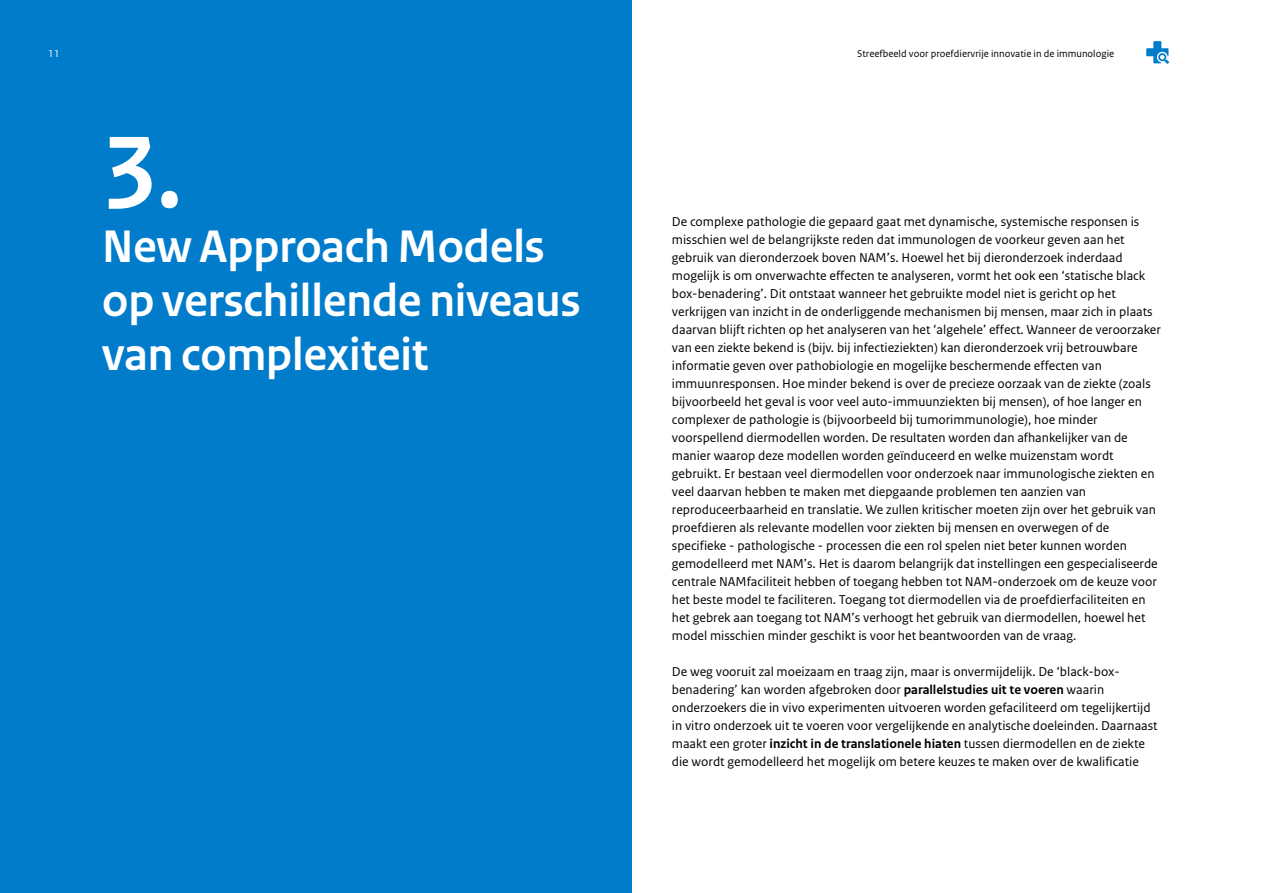
<style>
.page{position:relative;width:1263px;height:893px;background:#fff}
.page>*{position:absolute;margin:0;border:0;box-sizing:border-box;transform-origin:0 0}
.H2_RO_Kop___cijfer{font:700 108px "Rijksoverheid Sans Heading";color:#fff}
.H2_RO_Kop___cijfer-2{font:700 48px/54px "Rijksoverheid Sans Heading";color:#fff}
.P_RO_Broodtekst_Sans{font:13.5px/18px "Rijksoverheid Sans Text";color:#000}
.t1{font:10.5px "Rijksoverheid Sans Text";color:#000}
.t2{font:10.5px "Rijksoverheid Sans Text";color:#fff}
.s1{font-weight:700}
</style>
<div class="page">
<div style="left:0;top:0;width:631px;height:893px;background:#007ccb"></div>
<svg style="left:1146px;top:41px;width:23px;height:23px"></svg>
<p class="t2" style="left:48px;top:47px;width:13px">11</p>
<h2 class="H2_RO_Kop___cijfer" style="left:102px;top:112px;width:81px">3.</h2>
<p class="t1" style="left:857px;top:47px;width:259px">Streefbeeld voor proefdiervrije innovatie in de immunologie</p>
<h2 class="H2_RO_Kop___cijfer-2" style="left:102px;top:220px;width:480px">New Approach Models op verschillende niveaus van complexiteit</h2>
<p class="P_RO_Broodtekst_Sans" style="left:672px;top:213px;width:491px">De complexe pathologie die gepaard gaat met dynamische, systemische responsen is misschien wel de belangrijkste reden dat immunologen de voorkeur geven aan het gebruik van dieronderzoek boven NAM’s. Hoewel het bij dieronderzoek inderdaad mogelijk is om onverwachte effecten te analyseren, vormt het ook een ‘statische black box-benadering’. Dit ontstaat wanneer het gebruikte model niet is gericht op het verkrijgen van inzicht in de onderliggende mechanismen bij mensen, maar zich in plaats daarvan blijft richten op het analyseren van het ‘algehele’ effect. Wanneer de veroorzaker van een ziekte bekend is (bijv. bij infectieziekten) kan dieronderzoek vrij betrouwbare informatie geven over pathobiologie en mogelijke beschermende effecten van immuunresponsen. Hoe minder bekend is over de precieze oorzaak van de ziekte (zoals bijvoorbeeld het geval is voor veel auto‑immuunziekten bij mensen), of hoe langer en complexer de pathologie is (bijvoorbeeld bij tumorimmunologie), hoe minder voorspellend diermodellen worden. De resultaten worden dan afhankelijker van de manier waarop deze modellen worden geïnduceerd en welke muizenstam wordt gebruikt. Er bestaan veel diermodellen voor onderzoek naar immunologische ziekten en veel daarvan hebben te maken met diepgaande problemen ten aanzien van reproduceerbaarheid en translatie. We zullen kritischer moeten zijn over het gebruik van proefdieren als relevante modellen voor ziekten bij mensen en overwegen of de specifieke - pathologische - processen die een rol spelen niet beter kunnen worden gemodelleerd met NAM’s. Het is daarom belangrijk dat instellingen een gespecialiseerde centrale NAMfaciliteit hebben of toegang hebben tot NAM‑onderzoek om de keuze voor het beste model te faciliteren. Toegang tot diermodellen via de proefdierfaciliteiten en het gebrek aan toegang tot NAM’s verhoogt het gebruik van diermodellen, hoewel het model misschien minder geschikt is voor het beantwoorden van de vraag.</p>
<p class="P_RO_Broodtekst_Sans" style="left:672px;top:663px;width:487px">De weg vooruit zal moeizaam en traag zijn, maar is onvermijdelijk. De ‘black-box&shy;benadering’ kan worden afgebroken door <span class="s1">parallelstudies uit te voeren</span> waarin onderzoekers die in vivo experimenten uitvoeren worden gefaciliteerd om tegelijkertijd in vitro onderzoek uit te voeren voor vergelijkende en analytische doeleinden. Daarnaast maakt een groter <span class="s1">inzicht in de translationele hiaten</span> tussen diermodellen en de ziekte die wordt gemodelleerd het mogelijk om betere keuzes te maken over de kwalificatie</p>
</div>
